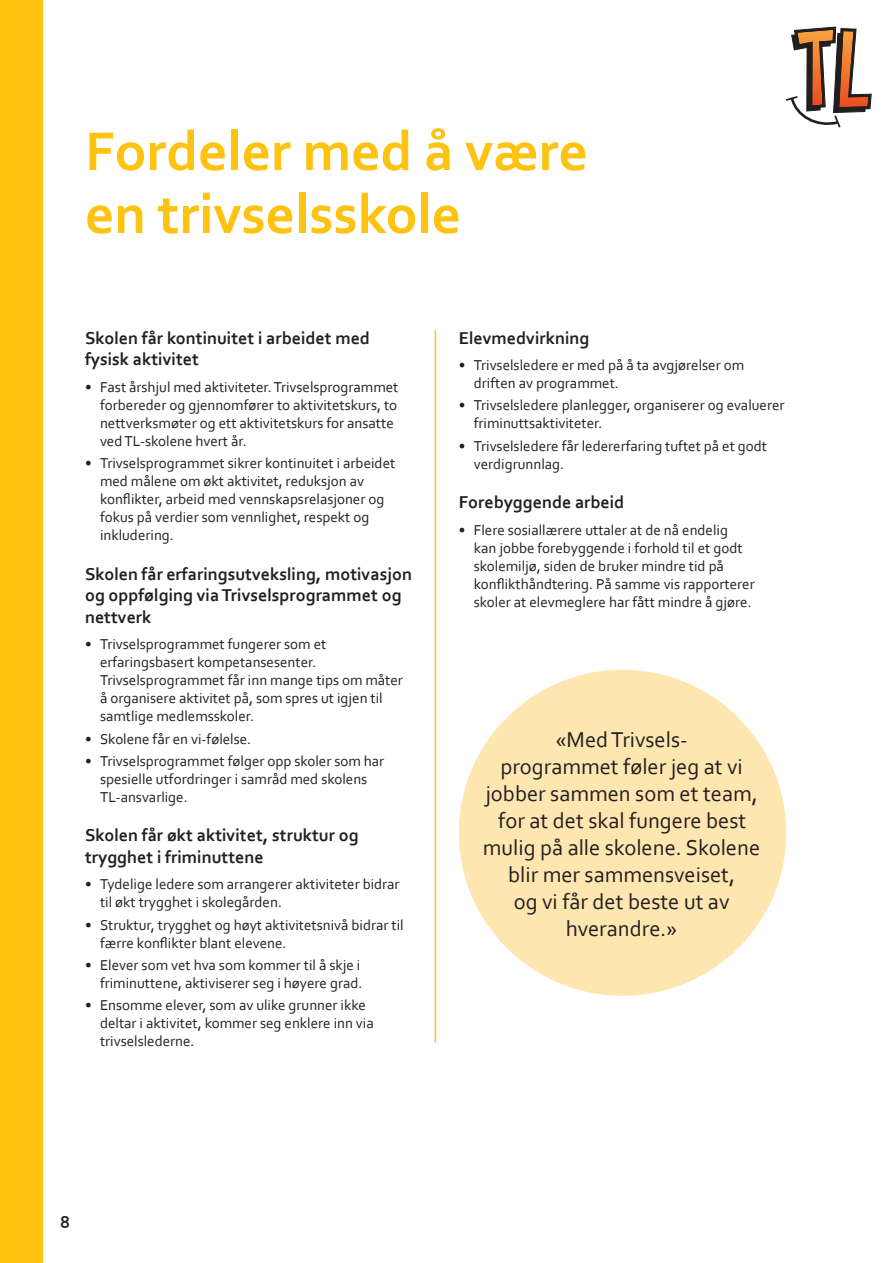
<style>
.page{position:relative;width:893px;height:1263px;background:#fff}
.page>*{position:absolute;margin:0;border:0;box-sizing:border-box;transform-origin:0 0}
.Tittel_38_pt_Gul_Bol{font:700 57px/63px "Corbel";color:#fec210}
.Brødtekst_10_pt{font:22.5px/27px "Corbel";color:#231f20;text-align:center}
.Tittel_12pt_uthevet{font:700 18px/21.6px "Corbel";color:#231f20}
.Bullets_10_pt{font:15px/18px "Corbel";color:#231f20}
</style>
<div class="page">
<hr style="left:435px;top:330px;width:1px;height:712px;background:#fec210">
<div style="left:459px;top:670px;width:327px;height:326px;background:#fee6b0;border-radius:50%"></div>
<svg style="left:786px;top:27px;width:86px;height:101px"></svg>
<div style="left:0;top:0;width:42px;height:1263px;background:#fec210"></div>
<p class="Tittel_38_pt_Gul_Bol" style="left:85px;top:118px;width:504px">Fordeler med å være en trivselsskole</p>
<p class="Tittel_12pt_uthevet" style="left:85px;top:326px;width:286px">Skolen får kontinuitet i arbeidet med fysisk aktivitet</p>
<p class="Bullets_10_pt" style="left:100px;top:377px;width:300px;text-indent:-15px">• Fast årshjul med aktiviteter. Trivselsprogrammet forbereder og gjennomfører to aktivitetskurs, to nettverksmøter og ett aktivitetskurs for ansatte ved TL-skolene hvert år.</p>
<p class="Bullets_10_pt" style="left:100px;top:454px;width:297px;text-indent:-15px">• Trivselsprogrammet sikrer kontinuitet i arbeidet med målene om økt aktivitet, reduksjon av konflikter, arbeid med vennskapsrelasjoner og fokus på verdier som vennlighet, respekt og inkludering.</p>
<p class="Tittel_12pt_uthevet" style="left:85px;top:562px;width:329px">Skolen får erfaringsutveksling, motivasjon og oppfølging via Trivselsprogrammet og nettverk</p>
<p class="Bullets_10_pt" style="left:100px;top:635px;width:304px;text-indent:-15px">• Trivselsprogrammet fungerer som et erfaringsbasert kompetansesenter.<br>Trivselsprogrammet får inn mange tips om måter å organisere aktivitet på, som spres ut igjen til samtlige medlemsskoler.</p>
<p class="Bullets_10_pt" style="left:85px;top:729px;width:168px">• Skolene får en vi-følelse.</p>
<p class="Bullets_10_pt" style="left:100px;top:751px;width:286px;text-indent:-15px">• Trivselsprogrammet følger opp skoler som har spesielle utfordringer i samråd med skolens<br>TL-ansvarlige.</p>
<p class="Tittel_12pt_uthevet" style="left:85px;top:824px;width:275px">Skolen får økt aktivitet, struktur og trygghet i friminuttene</p>
<p class="Bullets_10_pt" style="left:100px;top:875px;width:301px;text-indent:-15px">• Tydelige ledere som arrangerer aktiviteter bidrar til økt trygghet i skolegården.</p>
<p class="Bullets_10_pt" style="left:100px;top:915px;width:305px;text-indent:-15px">• Struktur, trygghet og høyt aktivitetsnivå bidrar til færre konflikter blant elevene.</p>
<p class="Bullets_10_pt" style="left:85px;top:956px;width:279px;text-align:right">• Elever som vet hva som kommer til å skje i friminuttene, aktiviserer seg i høyere grad.</p>
<p class="Bullets_10_pt" style="left:100px;top:996px;width:275px;text-indent:-15px">• Ensomme elever, som av ulike grunner ikke deltar i aktivitet, kommer seg enklere inn via trivselslederne.</p>
<p class="Tittel_12pt_uthevet" style="left:459px;top:326px;width:132px">Elevmedvirkning</p>
<p class="Bullets_10_pt" style="left:474px;top:356px;width:272px;text-indent:-15px">• Trivselsledere er med på å ta avgjørelser om driften av programmet.</p>
<p class="Bullets_10_pt" style="left:474px;top:396px;width:312px;text-indent:-15px">• Trivselsledere planlegger, organiserer og evaluerer friminuttsaktiviteter.</p>
<p class="Bullets_10_pt" style="left:474px;top:436px;width:295px;text-indent:-15px">• Trivselsledere får ledererfaring tuftet på et godt verdigrunnlag.</p>
<p class="Tittel_12pt_uthevet" style="left:459px;top:491px;width:167px">Forebyggende arbeid</p>
<p class="Bullets_10_pt" style="left:474px;top:520px;width:282px;text-indent:-15px">• Flere sosiallærere uttaler at de nå endelig<br>kan jobbe forebyggende i forhold til et godt skolemiljø, siden de bruker mindre tid på konflikthåndtering. På samme vis rapporterer skoler at elevmeglere har fått mindre å gjøre.</p>
<p class="Brødtekst_10_pt" style="left:483px;top:725px;width:279px">«Med Trivsels-<br>programmet føler jeg at vi jobber sammen som et team, for at det skal fungere best mulig på alle skolene. Skolene blir mer sammensveiset,<br>og vi får det beste ut av hverandre.»</p>
<p class="Tittel_12pt_uthevet" style="left:60px;top:1211px;width:12px">8</p>
</div>
